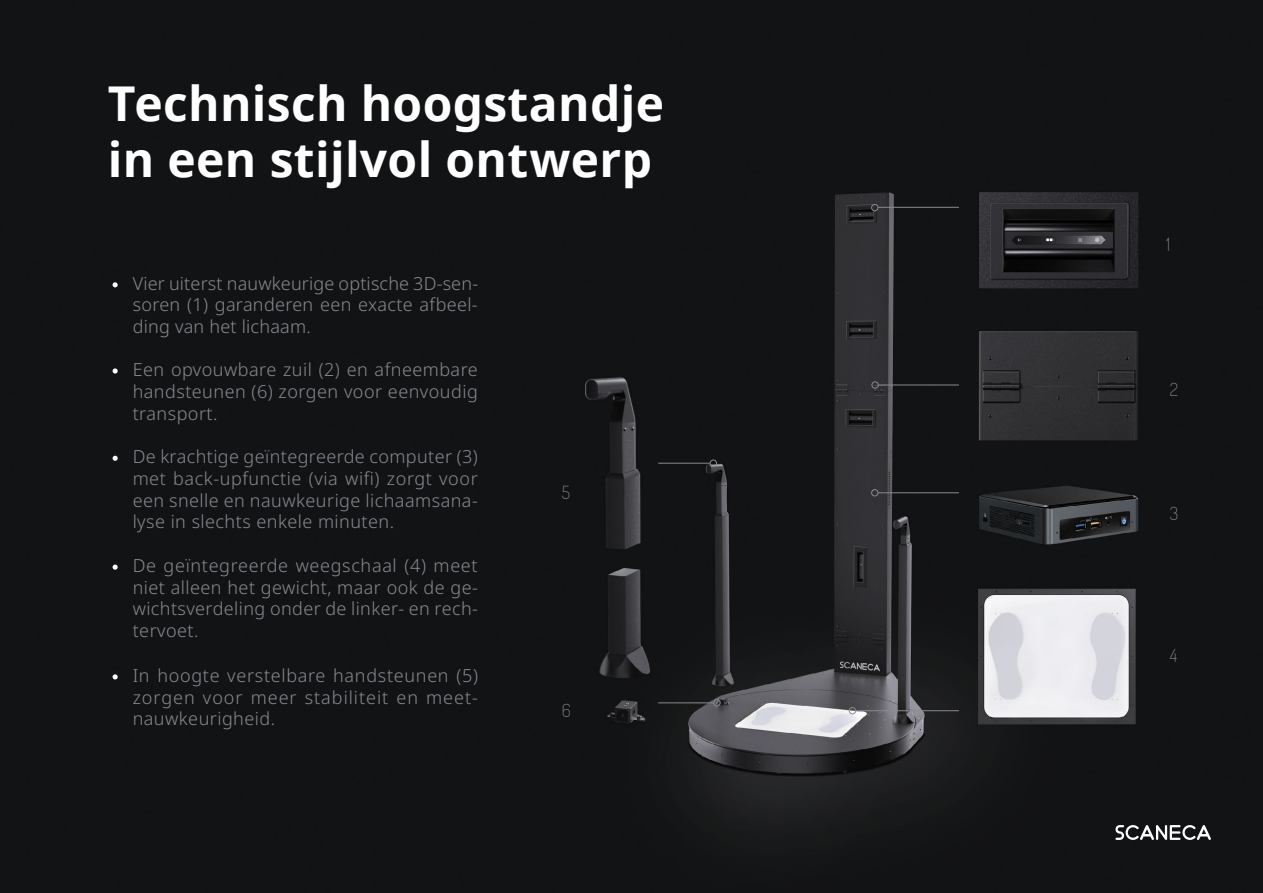
<style>
.page{position:relative;width:1263px;height:893px;background:#fff}
.page>*{position:absolute;margin:0;border:0;box-sizing:border-box;transform-origin:0 0}
.t1{font:700 48px/55.5px "Noto Sans";letter-spacing:.005em;color:#fff}
.t2{font:300 18px/21.6px "Noto Sans";letter-spacing:.025em;color:#8b8992;text-align:justify}
.t3{font:200 18px "Dosis";color:#8b8992}
</style>
<div class="page">
<img style="left:0;top:0;width:1263px;height:893px">
<hr style="left:878px;top:207px;width:81px;height:1px;background:#8b8992">
<hr style="left:856px;top:710px;width:103px;height:1px;background:#8b8992">
<hr style="left:878px;top:492px;width:81px;height:1px;background:#8b8992">
<hr style="left:878px;top:385px;width:81px;height:1px;background:#8b8992">
<hr style="left:658px;top:702px;width:55px;height:1px;background:#8b8992">
<hr style="left:658px;top:463px;width:52px;height:1px;background:#8b8992">
<div style="left:871px;top:204px;width:7px;height:7px;border:1px solid #8b8992;border-radius:50%"></div>
<div style="left:871px;top:381px;width:8px;height:8px;border:1px solid #8b8992;border-radius:50%"></div>
<div style="left:871px;top:489px;width:7px;height:7px;border:1px solid #8b8992;border-radius:50%"></div>
<div style="left:849px;top:707px;width:7px;height:7px;border:1px solid #8b8992;border-radius:50%"></div>
<div style="left:713px;top:699px;width:7px;height:7px;border:1px solid #8b8992;border-radius:50%"></div>
<div style="left:710px;top:460px;width:7px;height:7px;border:1px solid #8b8992;border-radius:50%"></div>
<svg style="left:113px;top:282px;width:5px;height:5px"></svg>
<svg style="left:113px;top:368px;width:5px;height:6px"></svg>
<svg style="left:113px;top:456px;width:5px;height:5px"></svg>
<svg style="left:113px;top:565px;width:5px;height:5px"></svg>
<svg style="left:113px;top:674px;width:5px;height:5px"></svg>
<svg style="left:1115px;top:825px;width:96px;height:15px"></svg>
<h1 class="t1" style="left:108px;top:78px;width:558px">Technisch hoogstandje in een stijlvol ontwerp</h1>
<p class="t2" style="left:133px;top:273px;width:347px">Vier uiterst nauwkeurige optische 3D-sen&shy;soren (1) garanderen een exacte afbeel&shy;ding van het lichaam.</p>
<p class="t2" style="left:133px;top:359px;width:347px">Een opvouwbare zuil (2) en afneembare handsteunen (6) zorgen voor eenvoudig transport.</p>
<p class="t2" style="left:133px;top:447px;width:347px">De krachtige geïntegreerde computer (3) met back-upfunctie (via wifi) zorgt voor een snelle en nauwkeurige lichaamsana&shy;lyse in slechts enkele minuten.</p>
<p class="t2" style="left:133px;top:555px;width:347px">De geïntegreerde weegschaal (4) meet niet alleen het gewicht, maar ook de ge&shy;wichtsverdeling onder de linker- en rech&shy;tervoet.</p>
<p class="t2" style="left:133px;top:665px;width:347px">In hoogte verstelbare handsteunen (5) zorgen voor meer stabiliteit en meet&shy;nauwkeurigheid.</p>
<p class="t3" style="left:562px;top:480px;width:10px">5</p>
<p class="t3" style="left:562px;top:698px;width:11px">6</p>
<p class="t3" style="left:1166px;top:232px;width:5px">1</p>
<p class="t3" style="left:1170px;top:377px;width:10px">2</p>
<p class="t3" style="left:1170px;top:501px;width:10px">3</p>
<p class="t3" style="left:1170px;top:643px;width:9px">4</p>
</div>
